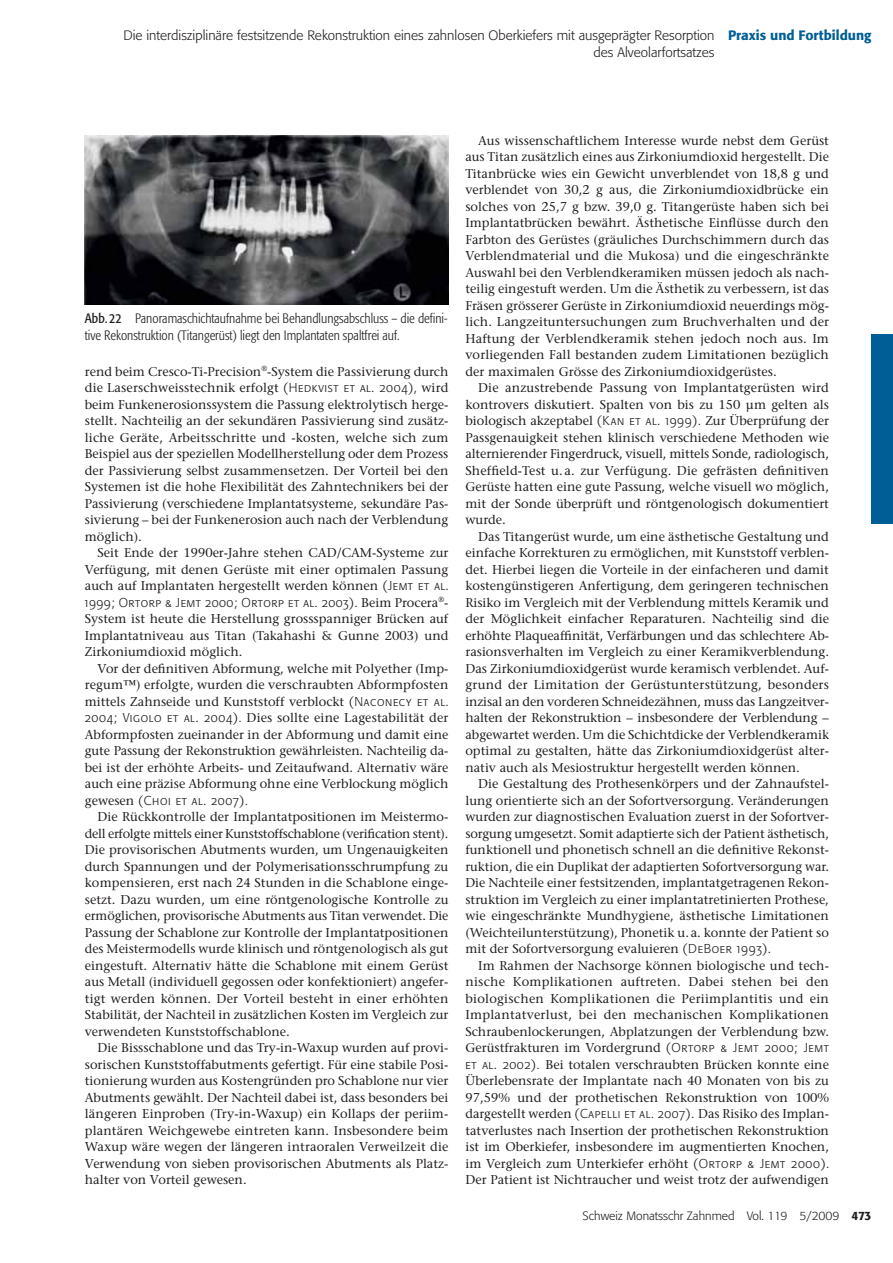
<style>
.page{position:relative;width:893px;height:1263px;background:#fff}
.page>*{position:absolute;margin:0;border:0;box-sizing:border-box;transform-origin:0 0}
.t1{font:300 13.5px/16.5px "Formata";color:#231f20}
.t2{font:300 condensed 13.5px/16.5px "Formata";color:#231f20}
.t3{font:12.75px/16.5px "Stone Serif";color:#231f20;text-align:justify}
.t4{font:12.75px "Formata Light SC";letter-spacing:.04em;color:#231f20}
.t5{font:300 12px "Formata";color:#231f20}
.s1{font-weight:500;color:#005e96}
.s2{font-weight:400}
.s3{font-family:"Formata Light SC"}
.s4{font-family:"Stone Serif"}
.s5{font-weight:500}
</style>
<div class="page">
<div style="left:871px;top:335px;width:22px;height:189px;background:#005e96"></div>
<img style="left:85px;top:136px;width:363px;height:168px">
<p class="t1" style="left:594px;top:28px;width:279px;text-indent:-470px">Die interdisziplinäre festsitzende Rekonstruktion eines zahnlosen Oberkiefers mit ausgeprägter Resorption <span class="s1">Praxis und Fortbildung </span>des Alveolarfortsatzes</p>
<p class="t2" style="left:85px;top:311px;width:364px"><span class="s2">Abb. 22</span> Panoramaschichtaufnahme bei Behandlungsabschluss – die defini&shy;tive Rekonstruktion (Titangerüst) liegt den Implantaten spaltfrei auf.</p>
<p class="t3" style="left:85px;top:364px;width:365px">rend beim Cresco-Ti-Precision<sup>®</sup>-System die Passivierung durch die Laserschweisstechnik erfolgt <span class="s3">(Hedkvist et al. 2004),</span> wird beim Funkenerosionssystem die Passung elektrolytisch herge&shy;stellt. Nachteilig an der sekundären Passivierung sind zusätz&shy;liche Geräte, Arbeitsschritte und -kosten, welche sich zum Beispiel aus der speziellen Modellherstellung oder dem Prozess der Passivierung selbst zusammensetzen. Der Vorteil bei den Systemen ist die hohe Flexibilität des Zahntechnikers bei der Passivierung (verschiedene Implantatsysteme, sekundäre Pas&shy;sivierung – bei der Funkenerosion auch nach der Verblendung möglich).</p>
<p class="t3" style="left:85px;top:546px;width:365px;text-indent:13px">Seit Ende der 1990er-Jahre stehen CAD/CAM-Systeme zur Verfügung, mit denen Gerüste mit einer optimalen Passung auch auf Implantaten hergestellt werden können <span class="s3">(Jemt et al.</span></p>
<p class="t4" style="left:85px;top:596px;width:365px">1999; Ortorp &amp; Jemt 2000; Ortorp et al. 2003). <span class="s4">Beim Procera</span><sup>®</sup><span class="s4">-</span></p>
<p class="t3" style="left:85px;top:612px;width:365px">System ist heute die Herstellung grossspanniger Brücken auf Implantatniveau aus Titan (Takahashi &amp; Gunne 2003) und Zirkoniumdioxid möglich.</p>
<p class="t3" style="left:85px;top:661px;width:365px;text-indent:13px">Vor der definitiven Abformung, welche mit Polyether (Imp&shy;regum™) erfolgte, wurden die verschraubten Abformpfosten mittels Zahnseide und Kunststoff verblockt <span class="s3">(Naconecy et al.<br>2004; Vigolo et al. 2004).</span> Dies sollte eine Lagestabilität der Abformpfosten zueinander in der Abformung und damit eine gute Passung der Rekonstruktion gewährleisten. Nachteilig da&shy;bei ist der erhöhte Arbeits- und Zeitaufwand. Alternativ wäre auch eine präzise Abformung ohne eine Verblockung möglich</p>
<p class="t4" style="left:85px;top:794px;width:164px"><span class="s4">gewesen</span> (Choi et al. 2007).</p>
<p class="t3" style="left:85px;top:810px;width:365px;text-indent:13px">Die Rückkontrolle der Implantatpositionen im Meistermo&shy;dell erfolgte mittels einer Kunststoffschablone (verification stent).<br>Die provisorischen Abutments wurden, um Ungenauigkeiten durch Spannungen und der Polymerisationsschrumpfung zu kompensieren, erst nach 24 Stunden in die Schablone einge&shy;setzt. Dazu wurden, um eine röntgenologische Kontrolle zu ermöglichen, provisorische Abutments aus Titan verwendet. Die Passung der Schablone zur Kontrolle der Implantatpositionen des Meistermodells wurde klinisch und röntgenologisch als gut eingestuft. Alternativ hätte die Schablone mit einem Gerüst aus Metall (individuell gegossen oder konfektioniert) angefer&shy;tigt werden können. Der Vorteil besteht in einer erhöhten Stabilität, der Nachteil in zusätzlichen Kosten im Vergleich zur verwendeten Kunststoffschablone.</p>
<p class="t3" style="left:85px;top:1041px;width:365px;text-indent:13px">Die Bissschablone und das Try-in-Waxup wurden auf provi&shy;sorischen Kunststoffabutments gefertigt. Für eine stabile Posi&shy;tionierung wurden aus Kostengründen pro Schablone nur vier Abutments gewählt. Der Nachteil dabei ist, dass besonders bei längeren Einproben (Try-in-Waxup) ein Kollaps der periim&shy;plantären Weichgewebe eintreten kann. Insbesondere beim Waxup wäre wegen der längeren intraoralen Verweilzeit die Verwendung von sieben provisorischen Abutments als Platz&shy;halter von Vorteil gewesen.</p>
<p class="t3" style="left:465px;top:133px;width:365px;text-indent:13px">Aus wissenschaftlichem Interesse wurde nebst dem Gerüst aus Titan zusätzlich eines aus Zirkoniumdioxid hergestellt. Die Titanbrücke wies ein Gewicht unverblendet von 18,8 g und verblendet von 30,2 g aus, die Zirkoniumdioxidbrücke ein solches von 25,7 g bzw. 39,0 g. Titangerüste haben sich bei Implantatbrücken bewährt. Ästhetische Einflüsse durch den Farbton des Gerüstes (gräuliches Durchschimmern durch das Verblendmaterial und die Mukosa) und die eingeschränkte Auswahl bei den Verblendkeramiken müssen jedoch als nach&shy;teilig eingestuft werden. Um die Ästhetik zu verbessern, ist das Fräsen grösserer Gerüste in Zirkoniumdioxid neuerdings mög&shy;lich. Langzeituntersuchungen zum Bruchverhalten und der Haftung der Verblendkeramik stehen jedoch noch aus. Im vorliegenden Fall bestanden zudem Limitationen bezüglich der maximalen Grösse des Zirkoniumdioxidgerüstes.</p>
<p class="t3" style="left:465px;top:381px;width:365px;text-indent:13px">Die anzustrebende Passung von Implantatgerüsten wird kontrovers diskutiert. Spalten von bis zu 150 μm gelten als biologisch akzeptabel <span class="s3">(Kan et al. 1999).</span> Zur Überprüfung der Passgenauigkeit stehen klinisch verschiedene Methoden wie alternierender Fingerdruck, visuell, mittels Sonde, radiologisch, Sheffield-Test u. a. zur Verfügung. Die gefrästen definitiven Gerüste hatten eine gute Passung, welche visuell wo möglich, mit der Sonde überprüft und röntgenologisch dokumentiert wurde.</p>
<p class="t3" style="left:465px;top:529px;width:365px;text-indent:13px">Das Titangerüst wurde, um eine ästhetische Gestaltung und einfache Korrekturen zu ermöglichen, mit Kunststoff verblen&shy;det. Hierbei liegen die Vorteile in der einfacheren und damit kostengünstigeren Anfertigung, dem geringeren technischen Risiko im Vergleich mit der Verblendung mittels Keramik und der Möglichkeit einfacher Reparaturen. Nachteilig sind die erhöhte Plaqueaffinität, Verfärbungen und das schlechtere Ab&shy;rasionsverhalten im Vergleich zu einer Keramikverblendung.<br>Das Zirkoniumdioxidgerüst wurde keramisch verblendet. Auf&shy;grund der Limitation der Gerüstunterstützung, besonders inzisal an den vorderen Schneidezähnen, muss das Langzeitver&shy;halten der Rekonstruktion – insbesondere der Verblendung – abgewartet werden. Um die Schichtdicke der Verblendke ramik optimal zu gestalten, hätte das Zirkoniumdioxidgerüst alter&shy;nativ auch als Mesiostruktur hergestellt werden können.</p>
<p class="t3" style="left:465px;top:777px;width:365px;text-indent:13px">Die Gestaltung des Prothesenkörpers und der Zahnaufstel&shy;lung orientierte sich an der Sofortversorgung. Veränderungen wurden zur diagnostischen Evaluation zuerst in der Sofortver&shy;sorgung umgesetzt. Somit adaptierte sich der Patient ästhetisch, funktionell und phonetisch schnell an die definitive Rekonst&shy;ruktion, die ein Duplikat der adaptierten Sofortversorgung war.<br>Die Nachteile einer festsitzenden, implantatgetragenen Rekon&shy;struktion im Vergleich zu einer implantatretinierten Prothese, wie eingeschränkte Mundhygiene, ästhetische Limitationen (Weichteilunterstützung), Phonetik u. a. konnte der Patient so mit der Sofortversorgung evaluieren <span class="s3">(DeBoer 1993).</span></p>
<p class="t3" style="left:465px;top:958px;width:365px;text-indent:13px">Im Rahmen der Nachsorge können biologische und tech&shy;nische Komplikationen auftreten. Dabei stehen bei den biologischen Komplikationen die Periimplantitis und ein Implantatverlust, bei den mechanischen Komplikationen Schraubenlockerungen, Abplatzungen der Verblendung bzw.<br>Gerüstfrakturen im Vordergrund <span class="s3">(Ortorp &amp; Jemt 2000; Jemt et al. 2002).</span> Bei totalen verschraubten Brücken konnte eine Überlebensrate der Implantate nach 40 Monaten von bis zu 97,59% und der prothetischen Rekonstruktion von 100% dargestellt werden <span class="s3">(Capelli et al. 2007).</span> Das Risiko des Implan&shy;tatverlustes nach Insertion der prothetischen Rekonstruktion ist im Oberkiefer, insbesondere im augmentierten Knochen, im Vergleich zum Unterkiefer erhöht <span class="s3">(Ortorp &amp; Jemt 2000).<br></span>Der Patient ist Nichtraucher und weist trotz der aufwendigen</p>
<p class="t5" style="left:583px;top:1211px;width:290px">Schweiz Monatsschr Zahnmed Vol. 119 5/2009 <span class="s5">473</span></p>
</div>
